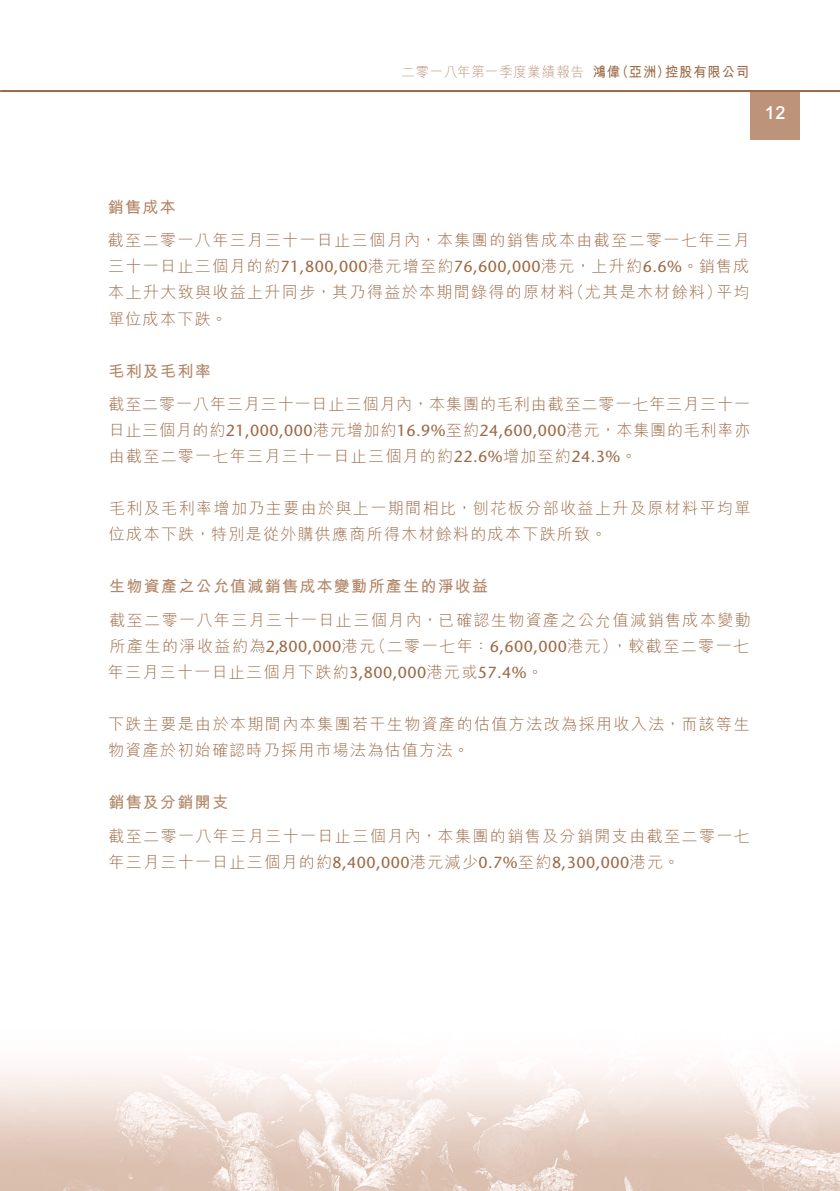
<style>
.page{position:relative;width:840px;height:1191px;background:#fff}
.page>*{position:absolute;margin:0;border:0;box-sizing:border-box;transform-origin:0 0}
.t1{font:500 18px "Arial MT Std";color:#fff}
.t2{font:300 16px/26px "M Hei HK";letter-spacing:.09em;color:#9c6a46}
.t3{font:700 16px "M Hei HK";letter-spacing:.08em;color:#b28668}
.t4{font:300 14px "M Hei HK";letter-spacing:.065em;color:#bd947a;scale:.95 1}
.t5{font:700 14px "M Hei HK";letter-spacing:.065em;color:#9c6a46;scale:.95 1}
.s1{font-family:"Stone Sans Std";font-weight:500}
</style>
<div class="page">
<div style="left:749px;top:90px;width:50px;height:50px;background:#bd947a"></div>
<hr style="left:0;top:90px;width:839px;height:2px;background:#9c6a46">
<img style="left:1px;top:1066px;width:838px;height:125px">
<p class="t4" style="left:401px;top:62px;width:193px">二零一八年第一季度業績報告</p>
<p class="t5" style="left:592px;top:62px;width:30px">鴻偉</p>
<p class="t5" style="left:664px;top:62px;width:90px">控股有限公司</p>
<p class="t5" style="left:615px;top:62px;width:59px">（亞洲）</p>
<p class="t1" style="left:764px;top:102px;width:22px">12</p>
<p class="t3" style="left:108px;top:195px;width:69px">銷售成本</p>
<p class="t2" style="left:108px;top:227px;width:643px;text-align:right">截至二零一八年三月三十一日止三個月內，本集團的銷售成本由截至二零一七年三月三十一日止三個月的約<span class="s1">71,800,000</span>港元增至約<span class="s1">76,600,000</span>港元，上升約<span class="s1">6.6%</span>。銷售成平均</p>
<p class="t2" style="left:108px;top:279px;width:467px">本上升大致與收益上升同步，其乃得益於本期間錄得的原材料單位成本下跌。</p>
<p class="t3" style="left:108px;top:359px;width:104px">毛利及毛利率</p>
<p class="t2" style="left:108px;top:391px;width:643px;text-align:justify">截至二零一八年三月三十一日止三個月內，本集團的毛利由截至二零一七年三月三十一日止三個月的約<span class="s1">21,000,000</span>港元增加約<span class="s1">16.9%</span>至約<span class="s1">24,600,000</span>港元，本集團的毛利率亦由截至二零一七年三月三十一日止三個月的約<span class="s1">22.6%</span>增加至約<span class="s1">24.3%</span>。</p>
<p class="t2" style="left:109px;top:495px;width:642px">毛利及毛利率增加乃主要由於與上一期間相比，刨花板分部收益上升及原材料平均單位成本下跌，特別是從外購供應商所得木材餘料的成本下跌所致。</p>
<p class="t3" style="left:109px;top:575px;width:380px">生物資產之公允值減銷售成本變動所產生的淨收益</p>
<p class="t2" style="left:109px;top:606px;width:642px;text-align:right">截至二零一八年三月三十一日止三個月內，已確認生物資產之公允值減銷售成本變動，較截至二零一七</p>
<p class="t2" style="left:568px;top:279px;width:154px">（尤其是木材餘料）</p>
<p class="t2" style="left:370px;top:632px;width:248px">（二零一七年：<span class="s1">6,600,000</span>港元）</p>
<p class="t2" style="left:108px;top:632px;width:436px">所產生的淨收益約為<span class="s1">2,800,000</span>港元<br>年三月三十一日止三個月下跌約<span class="s1">3,800,000</span>港元或<span class="s1">57.4%</span>。</p>
<p class="t2" style="left:108px;top:710px;width:642px">下跌主要是由於本期間內本集團若干生物資產的估值方法改為採用收入法，而該等生物資產於初始確認時乃採用市場法為估值方法。</p>
<p class="t3" style="left:108px;top:790px;width:121px">銷售及分銷開支</p>
<p class="t2" style="left:108px;top:822px;width:642px">截至二零一八年三月三十一日止三個月內，本集團的銷售及分銷開支由截至二零一七年三月三十一日止三個月的約<span class="s1">8,400,000</span>港元減少<span class="s1">0.7%</span>至約<span class="s1">8,300,000</span>港元。</p>
</div>
